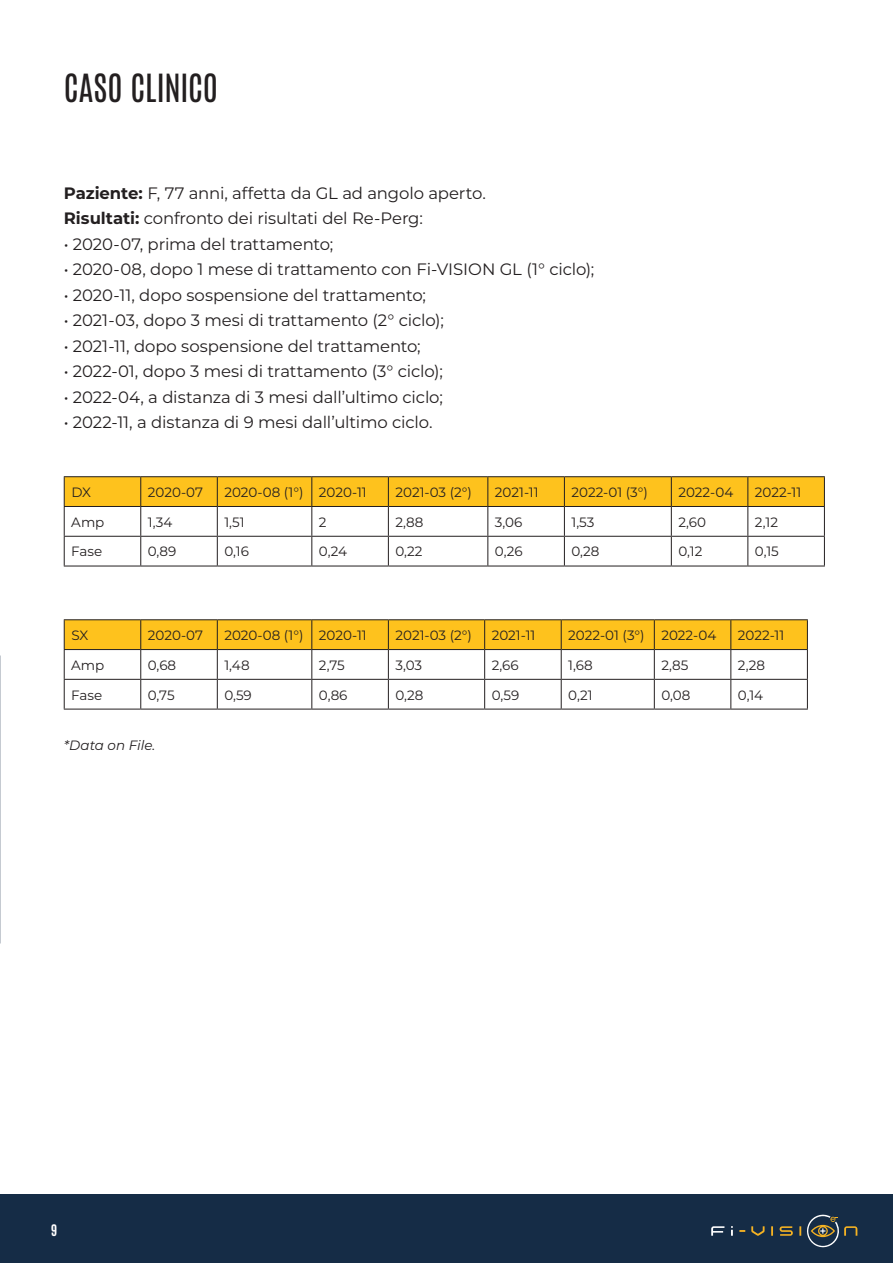
<style>
.page{position:relative;width:893px;height:1263px;background:#fff}
.page>*{position:absolute;margin:0;border:0;box-sizing:border-box;transform-origin:0 0}
.t1{font:33px "Antonio";color:#231f20}
.t2{font:16.5px/25.5px "Montserrat";letter-spacing:-.01em;color:#231f20}
.t3{font:13.5px "Montserrat";color:#231f20}
.t4{font:italic 13.5px "Montserrat";color:#231f20}
.t5{font:13.5px "Antonio";color:#fff}
.s1{font-weight:700}
</style>
<div class="page">
<div style="left:0;top:1195px;width:893px;height:68px;background:#152c46"></div>
<svg style="left:711px;top:1226px;width:13px;height:10px"></svg>
<svg style="left:739px;top:1230px;width:6px;height:2px"></svg>
<svg style="left:751px;top:1226px;width:14px;height:10px"></svg>
<svg style="left:771px;top:1226px;width:2px;height:10px"></svg>
<svg style="left:780px;top:1226px;width:13px;height:10px"></svg>
<svg style="left:731px;top:1226px;width:2px;height:10px"></svg>
<svg style="left:799px;top:1214px;width:58px;height:34px"></svg>
<hr style="left:64px;top:476px;width:77px;height:1px;background:#231f20">
<hr style="left:141px;top:476px;width:76px;height:1px;background:#231f20">
<hr style="left:217px;top:476px;width:95px;height:1px;background:#231f20">
<hr style="left:312px;top:476px;width:76px;height:1px;background:#231f20">
<hr style="left:388px;top:476px;width:100px;height:1px;background:#231f20">
<hr style="left:488px;top:476px;width:76px;height:1px;background:#231f20">
<hr style="left:564px;top:476px;width:107px;height:1px;background:#231f20">
<hr style="left:671px;top:476px;width:77px;height:1px;background:#231f20">
<hr style="left:748px;top:476px;width:77px;height:1px;background:#231f20">
<svg style="left:64px;top:477px;width:761px;height:89px"></svg>
<hr style="left:64px;top:566px;width:77px;height:1px;background:#231f20">
<hr style="left:141px;top:566px;width:76px;height:1px;background:#231f20">
<hr style="left:217px;top:566px;width:95px;height:1px;background:#231f20">
<hr style="left:312px;top:566px;width:76px;height:1px;background:#231f20">
<hr style="left:388px;top:566px;width:100px;height:1px;background:#231f20">
<hr style="left:488px;top:566px;width:76px;height:1px;background:#231f20">
<hr style="left:564px;top:566px;width:107px;height:1px;background:#231f20">
<hr style="left:671px;top:566px;width:77px;height:1px;background:#231f20">
<hr style="left:748px;top:566px;width:77px;height:1px;background:#231f20">
<hr style="left:64px;top:619px;width:77px;height:1px;background:#231f20">
<hr style="left:141px;top:619px;width:76px;height:1px;background:#231f20">
<hr style="left:217px;top:619px;width:95px;height:1px;background:#231f20">
<hr style="left:312px;top:619px;width:76px;height:1px;background:#231f20">
<hr style="left:388px;top:619px;width:97px;height:1px;background:#231f20">
<hr style="left:485px;top:619px;width:76px;height:1px;background:#231f20">
<hr style="left:561px;top:619px;width:93px;height:1px;background:#231f20">
<hr style="left:654px;top:619px;width:77px;height:1px;background:#231f20">
<hr style="left:731px;top:619px;width:77px;height:1px;background:#231f20">
<svg style="left:64px;top:620px;width:744px;height:89px"></svg>
<hr style="left:64px;top:709px;width:77px;height:1px;background:#231f20">
<hr style="left:141px;top:709px;width:76px;height:1px;background:#231f20">
<hr style="left:217px;top:709px;width:95px;height:1px;background:#231f20">
<hr style="left:312px;top:709px;width:76px;height:1px;background:#231f20">
<hr style="left:388px;top:709px;width:97px;height:1px;background:#231f20">
<hr style="left:485px;top:709px;width:76px;height:1px;background:#231f20">
<hr style="left:561px;top:709px;width:93px;height:1px;background:#231f20">
<hr style="left:654px;top:709px;width:77px;height:1px;background:#231f20">
<hr style="left:731px;top:709px;width:77px;height:1px;background:#231f20">
<h1 class="t1" style="left:64px;top:64px;width:156px">CASO CLINICO</h1>
<p class="t2" style="left:64px;top:180px;width:424px"><span class="s1">Paziente:</span> F, 77 anni, affetta da GL ad angolo aperto.<br><span class="s1">Risultati:</span> confronto dei risultati del Re-Perg:</p>
<p class="t2" style="left:64px;top:231px;width:271px">• 2020-07, prima del trattamento;</p>
<p class="t2" style="left:64px;top:256px;width:532px">• 2020-08, dopo 1 mese di trattamento con Fi-VISION GL (1° ciclo);</p>
<p class="t2" style="left:64px;top:282px;width:364px">• 2020-11, dopo sospensione del trattamento;</p>
<p class="t2" style="left:64px;top:307px;width:382px">• 2021-03, dopo 3 mesi di trattamento (2° ciclo);</p>
<p class="t2" style="left:64px;top:333px;width:358px">• 2021-11, dopo sospensione del trattamento;</p>
<p class="t2" style="left:64px;top:358px;width:381px">• 2022-01, dopo 3 mesi di trattamento (3° ciclo);</p>
<p class="t2" style="left:64px;top:384px;width:381px">• 2022-04, a distanza di 3 mesi dall’ultimo ciclo;</p>
<p class="t2" style="left:64px;top:409px;width:370px">• 2022-11, a distanza di 9 mesi dall’ultimo ciclo.</p>
<p class="t3" style="left:71px;top:483px;width:21px">DX</p>
<p class="t3" style="left:148px;top:483px;width:57px">2020-07</p>
<p class="t3" style="left:224px;top:483px;width:144px">2020-08 (1°) 2020-11</p>
<p class="t3" style="left:395px;top:483px;width:78px">2021-03 (2°)</p>
<p class="t3" style="left:495px;top:483px;width:45px">2021-11</p>
<p class="t3" style="left:571px;top:483px;width:78px">2022-01 (3°)</p>
<p class="t3" style="left:678px;top:483px;width:56px">2022-04</p>
<p class="t3" style="left:755px;top:483px;width:48px">2022-11</p>
<p class="t3" style="left:71px;top:513px;width:35px">Amp</p>
<p class="t3" style="left:148px;top:513px;width:26px">1,34</p>
<p class="t3" style="left:224px;top:513px;width:22px">1,51</p>
<p class="t3" style="left:319px;top:513px;width:9px">2</p>
<p class="t3" style="left:395px;top:513px;width:30px">2,88</p>
<p class="t3" style="left:495px;top:513px;width:29px">3,06</p>
<p class="t3" style="left:571px;top:513px;width:24px">1,53</p>
<p class="t3" style="left:678px;top:513px;width:29px">2,60</p>
<p class="t3" style="left:755px;top:513px;width:25px">2,12</p>
<p class="t3" style="left:71px;top:542px;width:32px">Fase</p>
<p class="t3" style="left:148px;top:542px;width:30px">0,89</p>
<p class="t3" style="left:224px;top:542px;width:26px">0,16</p>
<p class="t3" style="left:319px;top:542px;width:30px">0,24</p>
<p class="t3" style="left:395px;top:542px;width:29px">0,22</p>
<p class="t3" style="left:495px;top:542px;width:29px">0,26</p>
<p class="t3" style="left:571px;top:542px;width:30px">0,28</p>
<p class="t3" style="left:678px;top:542px;width:26px">0,12</p>
<p class="t3" style="left:755px;top:542px;width:26px">0,15</p>
<p class="t3" style="left:71px;top:626px;width:18px">SX</p>
<p class="t3" style="left:148px;top:626px;width:57px">2020-07</p>
<p class="t3" style="left:224px;top:626px;width:144px">2020-08 (1°) 2020-11</p>
<p class="t3" style="left:395px;top:626px;width:78px">2021-03 (2°)</p>
<p class="t3" style="left:492px;top:626px;width:45px">2021-11</p>
<p class="t3" style="left:568px;top:626px;width:149px">2022-01 (3°) 2022-04</p>
<p class="t3" style="left:738px;top:626px;width:48px">2022-11</p>
<p class="t3" style="left:71px;top:656px;width:35px">Amp</p>
<p class="t3" style="left:148px;top:656px;width:30px">0,68</p>
<p class="t3" style="left:224px;top:656px;width:27px">1,48</p>
<p class="t3" style="left:319px;top:656px;width:27px">2,75</p>
<p class="t3" style="left:395px;top:656px;width:28px">3,03</p>
<p class="t3" style="left:492px;top:656px;width:28px">2,66</p>
<p class="t3" style="left:568px;top:656px;width:26px">1,68</p>
<p class="t3" style="left:661px;top:656px;width:29px">2,85</p>
<p class="t3" style="left:738px;top:656px;width:29px">2,28</p>
<p class="t3" style="left:71px;top:685px;width:32px">Fase</p>
<p class="t3" style="left:148px;top:685px;width:28px">0,75</p>
<p class="t3" style="left:224px;top:685px;width:29px">0,59</p>
<p class="t3" style="left:319px;top:685px;width:30px">0,86</p>
<p class="t3" style="left:395px;top:685px;width:30px">0,28</p>
<p class="t3" style="left:492px;top:685px;width:29px">0,59</p>
<p class="t3" style="left:568px;top:685px;width:26px">0,21</p>
<p class="t3" style="left:661px;top:685px;width:31px">0,08</p>
<p class="t3" style="left:738px;top:685px;width:27px">0,14</p>
<p class="t4" style="left:64px;top:735px;width:93px">*Data on File.</p>
<p class="t5" style="left:51px;top:1221px;width:8px">9</p>
</div>
